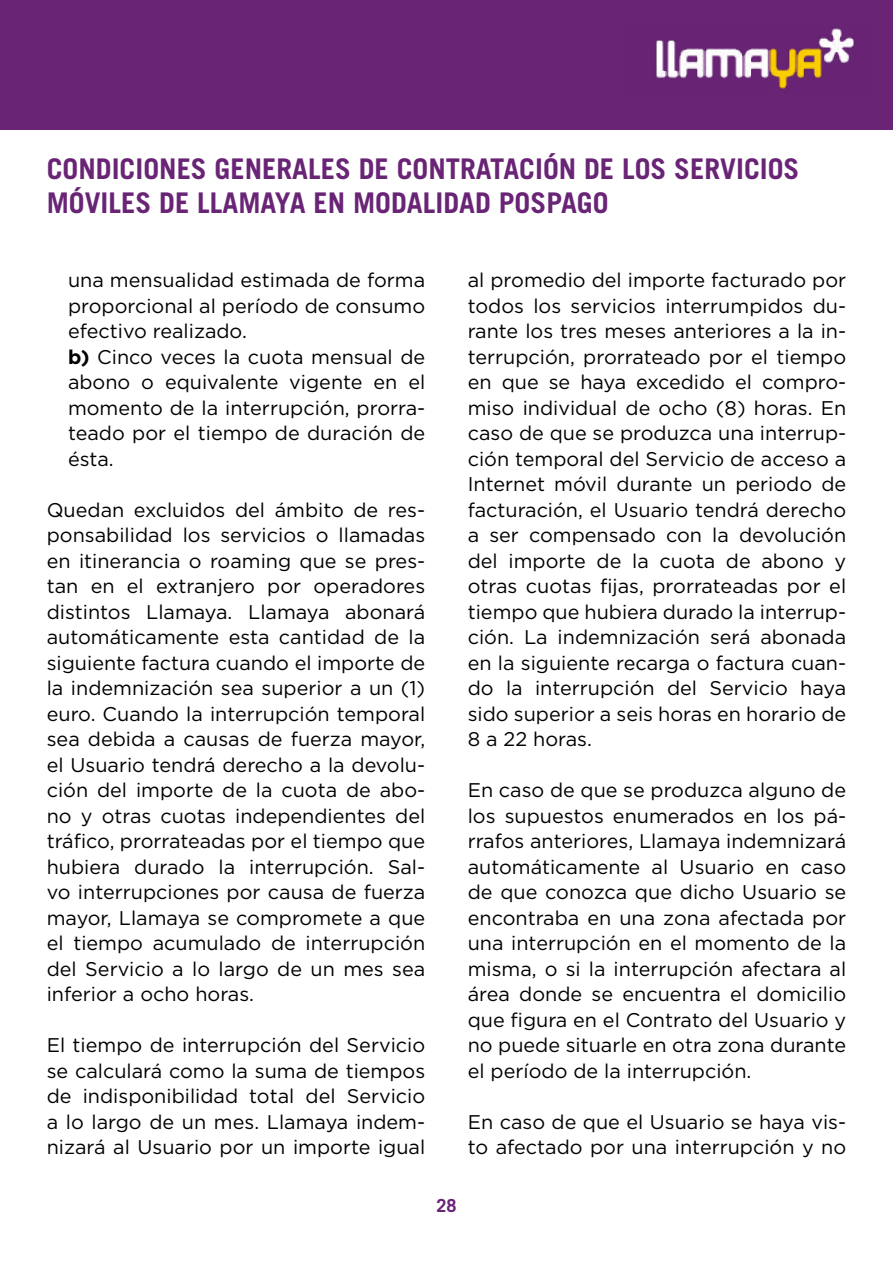
<style>
.page{position:relative;width:893px;height:1263px;background:#fff}
.page>*{position:absolute;margin:0;border:0;box-sizing:border-box;transform-origin:0 0}
.t1{font:700 28.5px/34.2px "Trade Gothic LT Std";color:#692476}
.t2{font:19.8px/25.5px "Gotham";color:#000;text-align:justify}
.t3{font:700 18px "Trade Gothic LT Std";color:#692476}
.s1{font-weight:700}
</style>
<div class="page">
<div style="left:0;top:0;width:893px;height:130px;background:#692476"></div>
<img style="left:656px;top:28px;width:198px;height:61px">
<h1 class="t1" style="left:47px;top:151px;width:754px">CONDICIONES GENERALES DE CONTRATACIÓN DE LOS SERVICIOS<br>MÓVILES DE LLAMAYA EN MODALIDAD POSPAGO</h1>
<p class="t2" style="left:68px;top:267px;width:359px;text-align:left">una mensualidad estimada de forma proporcional al período de consumo efectivo realizado.<br><span class="s1">b)</span> Cinco veces la cuota mensual de abono o equivalente vigente en el momento de la interrupción, prorra&shy;teado por el tiempo de duración de ésta.</p>
<p class="t2" style="left:47px;top:496px;width:380px">Quedan excluidos del ámbito de res&shy;ponsabilidad los servicios o llamadas en itinerancia o roaming que se pres&shy;tan en el extranjero por operadores distintos Llamaya. Llamaya abonará automáticamente esta cantidad de la siguiente factura cuando el importe de la indemnización sea superior a un (1) euro. Cuando la interrupción temporal sea debida a causas de fuerza mayor, el Usuario tendrá derecho a la devolu&shy;ción del importe de la cuota de abo&shy;no y otras cuotas independientes del tráfico, prorrateadas por el tiempo que hubiera durado la interrupción. Sal&shy;vo interrupciones por causa de fuerza mayor, Llamaya se compromete a que el tiempo acumulado de interrupción del Servicio a lo largo de un mes sea inferior a ocho horas.</p>
<p class="t2" style="left:47px;top:1032px;width:380px">El tiempo de interrupción del Servicio se calculará como la suma de tiempos de indisponibilidad total del Servicio a lo largo de un mes. Llamaya indem&shy;nizará al Usuario por un importe igual</p>
<p class="t2" style="left:468px;top:267px;width:380px">al promedio del importe facturado por todos los servicios interrumpidos du&shy;rante los tres meses anteriores a la in&shy;terrupción, prorrateado por el tiempo en que se haya excedido el compro&shy;miso individual de ocho (8) horas. En caso de que se produzca una interrup&shy;ción temporal del Servicio de acceso a Internet móvil durante un periodo de facturación, el Usuario tendrá derecho a ser compensado con la devolución del importe de la cuota de abono y otras cuotas fijas, prorrateadas por el tiempo que hubiera durado la interrup&shy;ción. La indemnización será abonada en la siguiente recarga o factura cuan&shy;do la interrupción del Servicio haya sido superior a seis horas en horario de 8 a 22 horas.</p>
<p class="t2" style="left:468px;top:777px;width:380px">En caso de que se produzca alguno de los supuestos enumerados en los pá&shy;rrafos anteriores, Llamaya indemnizará automáticamente al Usuario en caso de que conozca que dicho Usuario se encontraba en una zona afectada por una interrupción en el momento de la misma, o si la interrupción afectara al área donde se encuentra el domicilio que figura en el Contrato del Usuario y no puede situarle en otra zona durante el período de la interrupción.</p>
<p class="t2" style="left:468px;top:1108px;width:380px">En caso de que el Usuario se haya vis&shy;to afectado por una interrupción y no</p>
<p class="t3" style="left:436px;top:1194px;width:22px">28</p>
</div>
